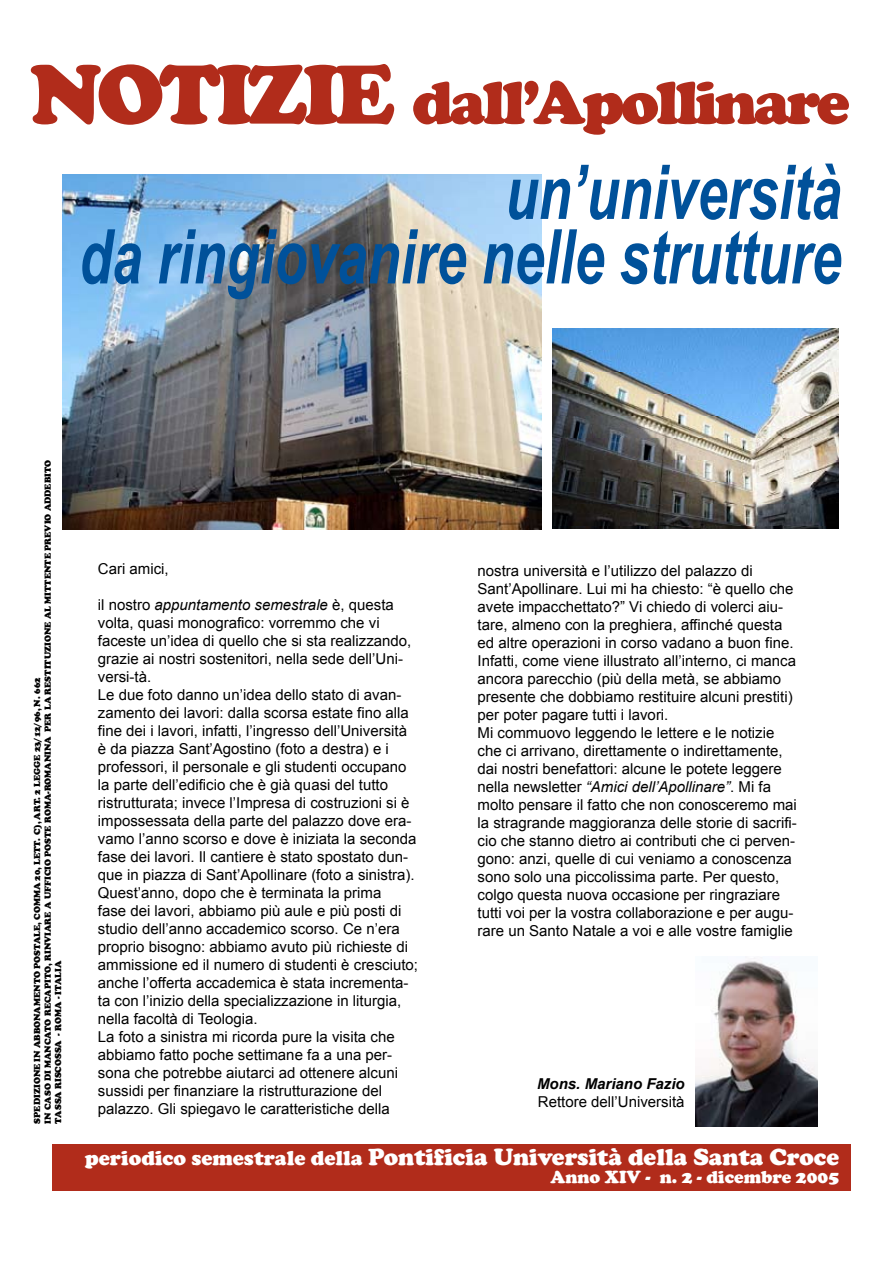
<style>
.page{position:relative;width:893px;height:1263px;background:#fff}
.page>*{position:absolute;margin:0;border:0;box-sizing:border-box;transform-origin:0 0}
.t1{font:italic 700 75.6px/64.5px "Arial";color:#00519a;text-align:right;scale:.71 1}
.t2{font:900 63px "Cooper";letter-spacing:-.05em;color:#b12c1b}
.t3{font:900 24px "Cooper";color:#fff}
.t4{font:900 18px "Cooper";color:#fff}
.t5{font:15px/18px "Arial";color:#000}
.t6{font:italic 700 15px "Arial";color:#000}
.t7{font:900 9px/10.5px "Cooper";color:#000}
.s1{font-size:87px}
.s2{font-style:italic}
.s3{font-size:21px}
</style>
<div class="page">
<img style="left:553px;top:328px;width:286px;height:201px">
<div style="left:52px;top:1144px;width:798px;height:46px;background:#b12c1b"></div>
<img style="left:63px;top:175px;width:479px;height:354px">
<img style="left:695px;top:958px;width:123px;height:168px">
<h2 class="t2" style="left:30px;top:66px;width:822px"><span class="s1">NOTIZIE</span> dall’Apollinare</h2>
<h1 class="t1" style="left:79px;top:160px;width:1075px">un’università<br>da ringiovanire nelle strutture</h1>
<p class="t7" style="left:32px;top:1123px;width:665px;rotate:-90deg">SPEDIZIONE IN ABBONAMENTO POSTALE, COMMA 20, LETT. C), ART. 2 LEGGE 23/12/96, N. 662<br>IN CASO DI MANCATO RECAPITO, RINVIARE A UFFICIO POSTE ROMA-ROMANINA PER LA RESTITUZIONE AL MITTENTE PREVio ADDEBITO tassa riscossa - Roma - Italia</p>
<p class="t5" style="left:98px;top:559px;width:72px">Cari amici,</p>
<p class="t5" style="left:98px;top:595px;width:322px">il nostro <span class="s2">appuntamento semestrale</span> è, questa volta, quasi monografico: vorremmo che vi faceste un’idea di quello che si sta realizzando, grazie ai nostri sostenitori, nella sede dell’Uni&shy;versi-tà.<br>Le due foto danno un’idea dello stato di avan&shy;zamento dei lavori: dalla scorsa estate fino alla fine dei i lavori, infatti, l’ingresso dell’Università è da piazza Sant’Agostino (foto a destra) e i professori, il personale e gli studenti occupano la parte dell’edificio che è già quasi del tutto ristrutturata; invece l’Impresa di costruzioni si è impossessata della parte del palazzo dove era&shy;vamo l’anno scorso e dove è iniziata la seconda fase dei lavori. Il cantiere è stato spostato dun&shy;que in piazza di Sant’Apollinare (foto a sinistra).<br>Quest’anno, dopo che è terminata la prima<br>fase dei lavori, abbiamo più aule e più posti di studio dell’anno accademico scorso. Ce n’era proprio bisogno: abbiamo avuto più richieste di ammissione ed il numero di studenti è cresciuto; anche l’offerta accademica è stata incrementa&shy;ta con l’inizio della specializzazione in liturgia, nella facoltà di Teologia.<br>La foto a sinistra mi ricorda pure la visita che abbiamo fatto poche settimane fa a una per&shy;sona che potrebbe aiutarci ad ottenere alcuni sussidi per finanziare la ristrutturazione del palazzo. Gli spiegavo le caratteristiche della</p>
<h3 class="t3" style="left:85px;top:1142px;width:756px"><span class="s3">periodico semestrale della</span> Pontificia Università della Santa Croce</h3>
<p class="t4" style="left:550px;top:1166px;width:290px">Anno XIV - n. 2 - dicembre 2005</p>
<p class="t5" style="left:478px;top:562px;width:321px">nostra università e l’utilizzo del palazzo di Sant’Apollinare. Lui mi ha chiesto: “è quello che avete impacchettato?” Vi chiedo di volerci aiu&shy;tare, almeno con la preghiera, affinché questa ed altre operazioni in corso vadano a buon fine.<br>Infatti, come viene illustrato all’interno, ci manca ancora parecchio (più della metà, se abbiamo presente che dobbiamo restituire alcuni prestiti) per poter pagare tutti i lavori.<br>Mi commuovo leggendo le lettere e le notizie che ci arrivano, direttamente o indirettamente, dai nostri benefattori: alcune le potete leggere nella newsletter <span class="s2">“Amici dell’Apollinare”</span>. Mi fa molto pensare il fatto che non conosceremo mai la stragrande maggioranza delle storie di sacrifi&shy;cio che stanno dietro ai contributi che ci perven&shy;gono: anzi, quelle di cui veniamo a conoscenza sono solo una piccolissima parte. Per questo, colgo questa nuova occasione per ringraziare tutti voi per la vostra collaborazione e per augu&shy;rare un Santo Natale a voi e alle vostre famiglie</p>
<p class="t6" style="left:537px;top:1075px;width:149px">Mons. Mariano Fazio</p>
<p class="t5" style="left:538px;top:1093px;width:148px">Rettore dell’Università</p>
</div>
